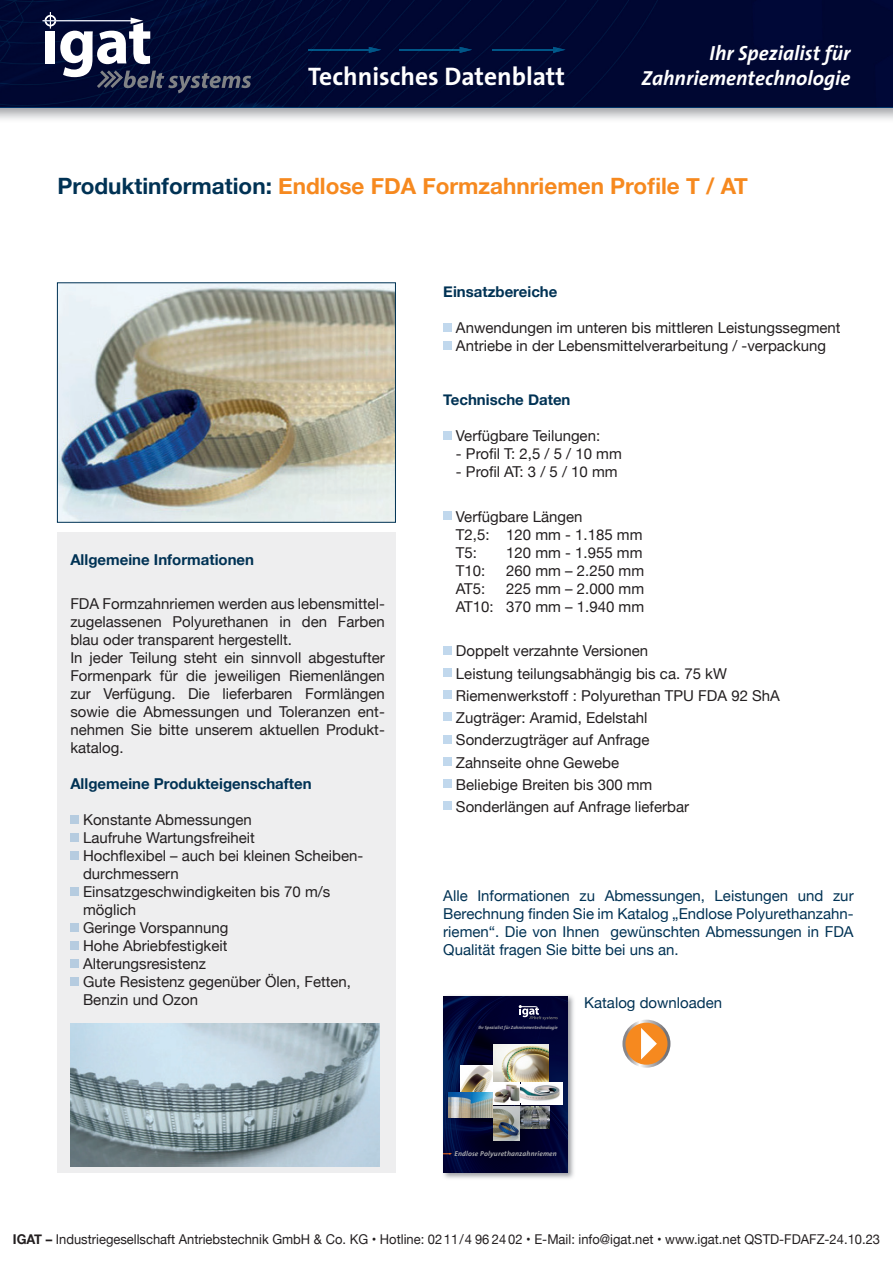
<style>
.page{position:relative;width:893px;height:1263px;background:#fff}
.page>*{position:absolute;margin:0;border:0;box-sizing:border-box;transform-origin:0 0}
.t1{font:700 25.5px "The Sans";color:#fff}
.t2{font:700 22.5px "Helvetica Neue";color:#f6891f}
.t3{font:italic 700 20.55px "The Sans";color:#fff}
.t4{font:15px/18px "Helvetica Neue";color:#231f20}
.t5{font:15px/18px "Helvetica Neue";color:#003254;text-align:justify}
.t6{font:700 15px "Helvetica Neue";color:#003254}
.t7{font:13.5px "Helvetica Neue";color:#231f20;scale:.96 1}
.t8{font:italic 700 7.05px "The Sans";letter-spacing:.02em;color:#a8a9ad}
.t9{font:italic 700 4.65px "The Sans";color:#a8a9ad}
.s1{color:#003254}
.s2{font-weight:700}
</style>
<div class="page">
<img style="left:0;top:107px;width:893px;height:13px">
<div style="left:0;top:0;width:893px;height:107px;background:#000732"></div>
<div style="left:57px;top:532px;width:338px;height:641px;background:#eeeeef"></div>
<hr style="left:43px;top:20px;width:89px;height:1px;background:#fff">
<svg style="left:44px;top:12px;width:207px;height:81px"></svg>
<img style="left:493px;top:49px;width:60px;height:2px">
<svg style="left:553px;top:47px;width:13px;height:6px"></svg>
<img style="left:399px;top:49px;width:61px;height:2px">
<svg style="left:460px;top:47px;width:12px;height:6px"></svg>
<img style="left:308px;top:49px;width:61px;height:2px">
<svg style="left:369px;top:47px;width:12px;height:6px"></svg>
<div style="left:443px;top:323px;width:9px;height:8px;background:#c1d8ed"></div>
<div style="left:443px;top:341px;width:9px;height:8px;background:#c1d8ed"></div>
<div style="left:443px;top:431px;width:9px;height:8px;background:#c1d8ed"></div>
<div style="left:443px;top:511px;width:9px;height:9px;background:#c1d8ed"></div>
<div style="left:443px;top:646px;width:9px;height:8px;background:#c1d8ed"></div>
<div style="left:443px;top:668px;width:9px;height:9px;background:#c1d8ed"></div>
<div style="left:443px;top:690px;width:9px;height:9px;background:#c1d8ed"></div>
<div style="left:443px;top:713px;width:9px;height:8px;background:#c1d8ed"></div>
<div style="left:443px;top:735px;width:9px;height:8px;background:#c1d8ed"></div>
<div style="left:443px;top:757px;width:9px;height:9px;background:#c1d8ed"></div>
<div style="left:443px;top:779px;width:9px;height:9px;background:#c1d8ed"></div>
<div style="left:443px;top:802px;width:9px;height:8px;background:#c1d8ed"></div>
<img style="left:59px;top:284px;width:335px;height:237px">
<div style="left:57px;top:282px;width:339px;height:241px;border:1px solid #003254"></div>
<div style="left:70px;top:815px;width:9px;height:9px;background:#b6cce0"></div>
<div style="left:70px;top:833px;width:9px;height:9px;background:#b6cce0"></div>
<div style="left:70px;top:851px;width:9px;height:9px;background:#b6cce0"></div>
<div style="left:70px;top:887px;width:9px;height:9px;background:#b6cce0"></div>
<div style="left:70px;top:923px;width:9px;height:9px;background:#b6cce0"></div>
<div style="left:70px;top:941px;width:9px;height:9px;background:#b6cce0"></div>
<div style="left:70px;top:959px;width:9px;height:9px;background:#b6cce0"></div>
<div style="left:70px;top:977px;width:9px;height:9px;background:#b6cce0"></div>
<div style="left:624px;top:1021px;width:45px;height:45px;background:#f6891f;border-radius:50%"></div>
<div style="left:622px;top:1020px;width:48px;height:48px;border:3px solid #fff;border-radius:50%"></div>
<svg style="left:641px;top:1028px;width:16px;height:31px"></svg>
<img style="left:443px;top:995px;width:131px;height:184px">
<img style="left:443px;top:996px;width:125px;height:176px">
<svg style="left:519px;top:1005px;width:39px;height:15px"></svg>
<img style="left:521px;top:1106px;width:28px;height:22px">
<img style="left:448px;top:1092px;width:44px;height:25px">
<div style="left:521px;top:1083px;width:41px;height:22px;background:#fff"></div>
<img style="left:521px;top:1085px;width:39px;height:16px">
<img style="left:494px;top:1083px;width:26px;height:23px">
<svg style="left:494px;top:1106px;width:26px;height:34px"></svg>
<img style="left:460px;top:1065px;width:32px;height:26px">
<img style="left:494px;top:1044px;width:54px;height:37px">
<img style="left:70px;top:1023px;width:310px;height:143px">
<h3 class="t3" style="left:710px;top:36px;width:142px">Ihr Spezialist für</h3>
<h1 class="t1" style="left:308px;top:55px;width:258px">Technisches Datenblatt</h1>
<h3 class="t3" style="left:641px;top:61px;width:211px">Zahnriementechnologie</h3>
<h2 class="t2" style="left:57px;top:168px;width:692px"><span class="s1">Produktinformation:</span> Endlose FDA Formzahnriemen Profile T / AT</h2>
<p class="t6" style="left:70px;top:547px;width:185px">Allgemeine Informationen</p>
<p class="t4" style="left:70px;top:596px;width:316px">FDA Formzahnriemen werden aus lebensmittel&shy;zugelassenen Polyurethanen in den Farben blau oder transparent hergestellt.<br>In jeder Teilung steht ein sinnvoll abgestufter Formenpark für die jeweiligen Riemenlängen zur Verfügung. Die lieferbaren Formlängen sowie die Abmessungen und Toleranzen ent&shy;nehmen Sie bitte unserem aktuellen Produkt&shy;katalog.</p>
<p class="t6" style="left:70px;top:772px;width:243px">Allgemeine Produkteigenschaften</p>
<p class="t4" style="left:83px;top:812px;width:282px">Konstante Abmessungen<br>Laufruhe Wartungsfreiheit<br>Hochflexibel – auch bei kleinen Scheiben&shy;durchmessern<br>Einsatzgeschwindigkeiten bis 70 m/s möglich<br>Geringe Vorspannung<br>Hohe Abriebfestigkeit<br>Alterungsresistenz<br>Gute Resistenz gegenüber Ölen, Fetten,<br>Benzin und Ozon</p>
<p class="t6" style="left:443px;top:280px;width:116px">Einsatzbereiche</p>
<p class="t4" style="left:456px;top:320px;width:386px">Anwendungen im unteren bis mittleren Leistungssegment<br>Antriebe in der Lebensmittelverarbeitung / -verpackung</p>
<p class="t6" style="left:443px;top:388px;width:129px">Technische Daten</p>
<p class="t4" style="left:456px;top:428px;width:146px">Verfügbare Teilungen:</p>
<p class="t4" style="left:456px;top:446px;width:167px">- Profil T: 2,5 / 5 / 10 mm</p>
<p class="t4" style="left:456px;top:464px;width:163px">- Profil AT: 3 / 5 / 10 mm</p>
<p class="t4" style="left:456px;top:508px;width:188px">Verfügbare Längen<br>T2,5: 120 mm - 1.185 mm<br>T5:</p>
<p class="t4" style="left:506px;top:544px;width:138px">120 mm - 1.955 mm</p>
<p class="t4" style="left:456px;top:562px;width:31px">T10:</p>
<p class="t4" style="left:506px;top:562px;width:139px">260 mm – 2.250 mm</p>
<p class="t4" style="left:456px;top:580px;width:31px">AT5:</p>
<p class="t4" style="left:456px;top:580px;width:190px;text-align:right">225 mm – 2.000 mm<br>AT10: 370 mm – 1.940 mm</p>
<p class="t4" style="left:456px;top:641px;width:325px;line-height:22.2px">Doppelt verzahnte Versionen<br>Leistung teilungsabhängig bis ca. 75 kW<br>Riemenwerkstoff : Polyurethan TPU FDA 92 ShA<br>Zugträger: Aramid, Edelstahl<br>Sonderzugträger auf Anfrage<br>Zahnseite ohne Gewebe<br>Beliebige Breiten bis 300 mm<br>Sonderlängen auf Anfrage lieferbar</p>
<p class="t5" style="left:443px;top:888px;width:412px">Alle Informationen zu Abmessungen, Leistungen und zur Berechnung finden Sie im Katalog „Endlose Polyurethanzahn&shy;riemen“. Die von Ihnen gewünschten Abmessungen in FDA Qualität fragen Sie bitte bei uns an.</p>
<p class="t9" style="left:478px;top:1024px;width:81px">Ihr Spezialist für Zahnriementechnologie</p>
<p class="t5" style="left:584px;top:995px;width:140px">Katalog downloaden</p>
<p class="t8" style="left:454px;top:1148px;width:104px">Endlose Polyurethanzahnriemen</p>
<p class="t7" style="left:13px;top:1230px;width:905px"><span class="s2">IGAT –</span> Industriegesellschaft Antriebstechnik GmbH &amp; Co. KG • Hotline: 0211/4 96 24 02 • E-Mail: info@igat.net • www.igat.net QSTD-FDAFZ-24.10.23</p>
</div>
